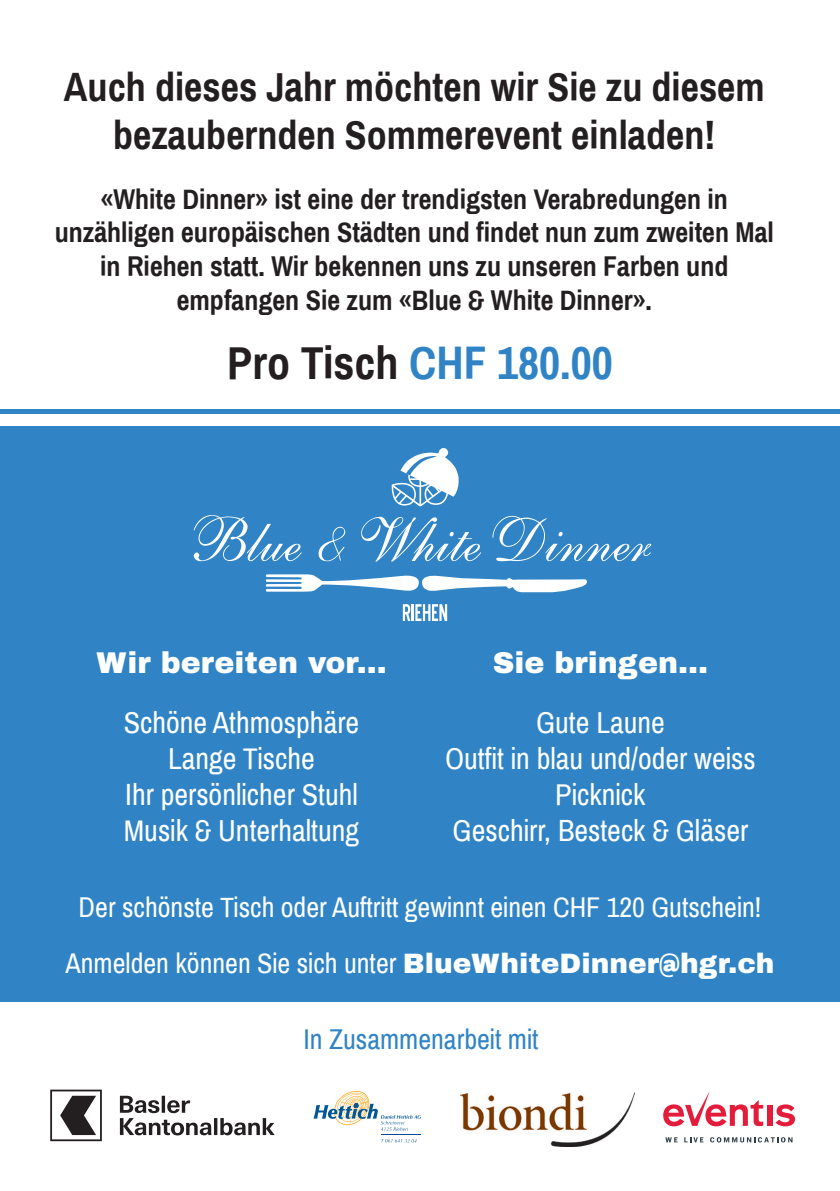
<style>
.page{position:relative;width:840px;height:1191px;background:#fff}
.page>*{position:absolute;margin:0;border:0;box-sizing:border-box;transform-origin:0 0}
.t1{font:700 46px "Archivo Narrow";color:#3084c5}
.t2{font:700 40px/48px "Archivo Narrow";color:#231f20;text-align:center}
.t3{font:30px "Archivo Narrow";color:#fff}
.t4{font:900 30px "Archivo";color:#fff}
.t5{font:700 28px/33.6px "Archivo Narrow";color:#231f20;text-align:center}
.t6{font:28px "Archivo Narrow";color:#fff}
.t7{font:28px "Archivo Narrow";color:#3084c5}
.s1{color:#231f20}
.s2{font-family:"Archivo";font-weight:900}
</style>
<div class="page">
<div style="left:0;top:426px;width:839px;height:576px;background:#3084c5"></div>
<hr style="left:0;top:410px;width:839px;height:4px;background:#3084c5">
<svg style="left:266px;top:574px;width:320px;height:18px"></svg>
<svg style="left:193px;top:515px;width:108px;height:46px"></svg>
<svg style="left:318px;top:527px;width:27px;height:34px"></svg>
<svg style="left:361px;top:517px;width:120px;height:45px"></svg>
<svg style="left:492px;top:516px;width:159px;height:45px"></svg>
<svg style="left:402px;top:604px;width:45px;height:17px"></svg>
<svg style="left:391px;top:448px;width:67px;height:59px"></svg>
<svg style="left:663px;top:1091px;width:99px;height:35px"></svg>
<div style="left:767px;top:1105px;width:5px;height:20px;background:#e41c3b"></div>
<svg style="left:775px;top:1104px;width:19px;height:22px"></svg>
<svg style="left:665px;top:1137px;width:12px;height:5px"></svg>
<svg style="left:684px;top:1137px;width:19px;height:5px"></svg>
<svg style="left:710px;top:1137px;width:82px;height:5px"></svg>
<svg style="left:50px;top:1089px;width:224px;height:52px"></svg>
<svg style="left:313px;top:1091px;width:108px;height:51px"></svg>
<hr style="left:381px;top:1134px;width:39px;height:1px;background:#014990">
<img style="left:460px;top:1092px;width:174px;height:54px">
<p class="t2" style="left:64px;top:63px;width:702px">Auch dieses Jahr möchten wir Sie zu diesem bezaubernden Sommerevent einladen!</p>
<p class="t5" style="left:55px;top:182px;width:720px">«White Dinner» ist eine der trendigsten Verabredungen in unzähligen europäischen Städten und findet nun zum zweiten Mal in Riehen statt. Wir bekennen uns zu unseren Farben und empfangen Sie zum «Blue &amp; White Dinner».</p>
<p class="t1" style="left:227px;top:335px;width:387px"><span class="s1">Pro Tisch</span> CHF 180.00</p>
<p class="t4" style="left:96px;top:644px;width:291px">Wir bereiten vor...</p>
<p class="t3" style="left:124px;top:704px;width:237px">Schöne Athmosphäre</p>
<p class="t3" style="left:168px;top:740px;width:148px">Lange Tische</p>
<p class="t3" style="left:125px;top:776px;width:234px">Ihr persönlicher Stuhl</p>
<p class="t3" style="left:124px;top:812px;width:237px">Musik &amp; Unterhaltung</p>
<p class="t4" style="left:492px;top:644px;width:216px">Sie bringen...</p>
<p class="t3" style="left:535px;top:704px;width:130px">Gute Laune</p>
<p class="t3" style="left:445px;top:740px;width:312px">Outfit in blau und/oder weiss</p>
<p class="t3" style="left:555px;top:776px;width:92px">Picknick</p>
<p class="t3" style="left:452px;top:812px;width:297px">Geschirr, Besteck &amp; Gläser</p>
<p class="t6" style="left:79px;top:889px;width:683px">Der schönste Tisch oder Auftritt gewinnt einen CHF 120 Gutschein!</p>
<p class="t6" style="left:65px;top:946px;width:710px">Anmelden können Sie sich unter <span class="s2">BlueWhiteDinner@hgr.ch</span></p>
<p class="t7" style="left:303px;top:1021px;width:236px">In Zusammenarbeit mit</p>
</div>
